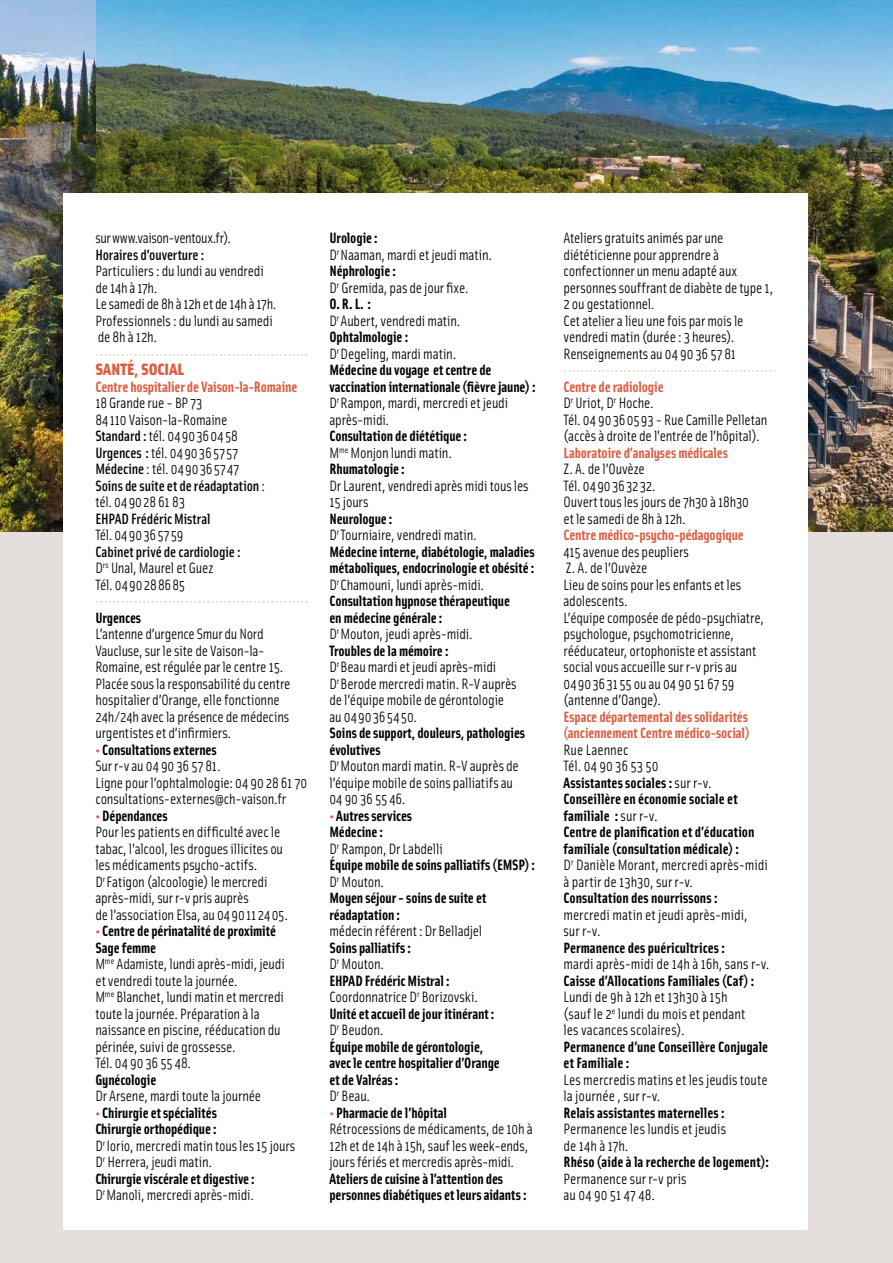
<style>
.page{position:relative;width:893px;height:1263px;background:#e4dfdc}
.page>*{position:absolute;margin:0;border:0;box-sizing:border-box;transform-origin:0 0}
.t1{font:900 16.5px "Solex OT";letter-spacing:.01em;color:#dc5d41}
.t2{font:15px/16.5px "Solex OT";letter-spacing:-.01em;color:#000}
.t3{font:700 15px/16.5px "Solex OT";color:#000}
.t4{font:700 15px/16.5px "Solex OT";letter-spacing:-.01em;color:#dc5d41}
.t5{font:15px "Solex OT";color:#cac0ba}
.t6{font:500 15px "Solex OT";letter-spacing:-.01em;color:#000}
.t7{font:15px "Solex OT";letter-spacing:-.03em;color:#000}
.s1{font-weight:500}
.s2{font-weight:700;color:#dc5d41}
.s3{font-weight:700}
.s4{font-weight:400}
.s5{color:#dc5d41}
</style>
<div class="page">
<img style="left:96px;top:0;width:797px;height:531px">
<img style="left:0;top:0;width:96px;height:531px">
<div style="left:64px;top:193px;width:744px;height:1037px;background:#fff"></div>
<p class="t7" style="left:95px;top:228px;width:137px">sur www.vaison-ventoux.fr).</p>
<p class="t6" style="left:95px;top:245px;width:110px">Horaires d’ouverture :</p>
<p class="t2" style="left:95px;top:262px;width:183px">Particuliers : du lundi au vendredi de 14h à 17h.<br>Le samedi de 8h à 12h et de 14h à 17h.<br>Professionnels : du lundi au samedi de 8h à 12h.</p>
<p class="t5" style="left:95px;top:344px;width:215px">··················································</p>
<p class="t1" style="left:95px;top:358px;width:90px">SANTÉ, SOCIAL</p>
<p class="t4" style="left:95px;top:377px;width:203px">Centre hospitalier de Vaison-la-Romaine</p>
<p class="t2" style="left:95px;top:394px;width:171px">18 Grande rue - BP 73<br>84110 Vaison-la-Romaine<br><span class="s1">Standard :</span> tél. 0490360458<br><span class="s1">Urgences :</span> tél. 0490365757<br><span class="s1">Médecine</span> : tél. 0490365747<br><span class="s1">Soins de suite et de réadaptation</span> : tél. 049028 61 83</p>
<p class="t6" style="left:95px;top:509px;width:117px">EHPAD Frédéric Mistral</p>
<p class="t2" style="left:95px;top:526px;width:89px">Tél. 0490365759</p>
<p class="t2" style="left:95px;top:543px;width:147px"><span class="s1">Cabinet privé de cardiologie :<br></span>D<sup>rs</sup> Unal, Maurel et Guez<br>Tél. 0490288685</p>
<p class="t5" style="left:95px;top:591px;width:215px">··················································</p>
<p class="t3" style="left:95px;top:608px;width:47px">Urgences</p>
<p class="t2" style="left:95px;top:625px;width:197px">L’antenne d’urgence Smur du Nord Vaucluse, sur le site de Vaison-la-Romaine, est régulée par le centre 15.<br>Placée sous la responsabilité du centre hospitalier d’Orange, elle fonctionne 24h/24h avec la présence de médecins urgentistes et d’infirmiers.</p>
<p class="t2" style="left:95px;top:741px;width:213px"><span class="s2">•</span> <span class="s3">Consultations externes<br></span>Sur r-v au 04 90 36 57 81.<br>Ligne pour l’ophtalmologie: 04 90 28 61 70 consultations-externes@ch-vaison.fr</p>
<p class="t2" style="left:95px;top:807px;width:194px"><span class="s2">•</span> <span class="s3">Dépendances<br></span>Pour les patients en difficulté avec le tabac, l’alcool, les drogues illicites ou les médicaments psycho-actifs.<br>D<sup>r</sup> Fatigon (alcoologie) le mercredi après-midi, sur r-v pris auprès<br>de l’association Elsa, au 0490112405.</p>
<p class="t2" style="left:95px;top:922px;width:191px"><span class="s2">•</span> <span class="s3">Centre de périnatalité de proximité<br>Sage femme<br></span>M<sup>me</sup> Adamiste, lundi après-midi, jeudi et vendredi toute la journée.<br>M<sup>me</sup> Blanchet, lundi matin et mercredi toute la journée. Préparation à la naissance en piscine, rééducation du périnée, suivi de grossesse.<br>Tél. 04 90 36 55 48.</p>
<p class="t3" style="left:95px;top:1070px;width:62px">Gynécologie</p>
<p class="t2" style="left:95px;top:1087px;width:167px">Dr Arsene, mardi toute la journée</p>
<p class="t2" style="left:95px;top:1104px;width:201px"><span class="s2">•</span> <span class="s3">Chirurgie et spécialités<br>Chirurgie orthopédique :<br></span>D<sup>r</sup> Iorio, mercredi matin tous les 15 jours<br>D<sup>r</sup> Herrera, jeudi matin.<br><span class="s3">Chirurgie viscérale et digestive :<br></span>D<sup>r</sup> Manoli, mercredi après-midi.</p>
<p class="t2" style="left:329px;top:229px;width:208px"><span class="s3">Urologie :<br></span>D<sup>r</sup> Naaman, mardi et jeudi matin.<br><span class="s3">Néphrologie :<br></span>D<sup>r</sup> Gremida, pas de jour fixe.<br><span class="s3">O. R. L. :<br></span>D<sup>r</sup> Aubert, vendredi matin.<br><span class="s3">Ophtalmologie :<br></span>D<sup>r</sup> Degeling, mardi matin.<br><span class="s3">Médecine du voyage et centre de vaccination internationale (fièvre jaune) :<br></span>D<sup>r</sup> Rampon, mardi, mercredi et jeudi après-midi.</p>
<p class="t3" style="left:329px;top:427px;width:139px">Consultation de diététique :<br><span class="s4">M</span><sup>me</sup> <span class="s4">Monjon lundi matin.<br></span>Rhumatologie :</p>
<p class="t2" style="left:329px;top:477px;width:201px">Dr Laurent, vendredi après midi tous les<br>15 jours</p>
<p class="t2" style="left:329px;top:510px;width:207px"><span class="s3">Neurologue :<br></span>D<sup>r</sup> Tourniaire, vendredi matin.<br><span class="s3">Médecine interne, diabétologie, maladies métaboliques, endocrinologie et obésité :<br></span>D<sup>r</sup> Chamouni, lundi après-midi.<br><span class="s3">Consultation hypnose thérapeutique<br>en médecine générale :<br></span>D<sup>r</sup> Mouton, jeudi après-midi.<br><span class="s3">Troubles de la mémoire :<br></span>D<sup>r</sup> Beau mardi et jeudi après-midi<br>D<sup>r</sup> Berode mercredi matin. R-V auprès<br>de l’équipe mobile de gérontologie<br>au 0490365450.</p>
<p class="t2" style="left:329px;top:724px;width:197px"><span class="s3">Soins de support, douleurs, pathologies évolutives<br></span>D<sup>r</sup> Mouton mardi matin. R-V auprès de l’équipe mobile de soins palliatifs au<br>04 90 36 55 46.</p>
<p class="t3" style="left:329px;top:806px;width:207px"><span class="s5">•</span> Autres services<br>Médecine :<br><span class="s4">D</span><sup>r</sup> <span class="s4">Rampon, Dr Labdelli<br></span>Équipe mobile de soins palliatifs (EMSP) :<br><span class="s4">D</span><sup>r</sup> <span class="s4">Mouton.<br></span>Moyen séjour - soins de suite et réadaptation :</p>
<p class="t2" style="left:329px;top:922px;width:154px">médecin référent : Dr Belladjel</p>
<p class="t3" style="left:329px;top:938px;width:172px">Soins palliatifs :<br><span class="s4">D</span><sup>r</sup> <span class="s4">Mouton.<br></span>EHPAD Frédéric Mistral :<br><span class="s4">Coordonnatrice D</span><sup>r</sup> <span class="s4">Borizovski.<br></span>Unité et accueil de jour itinérant :<br><span class="s4">D</span><sup>r</sup> <span class="s4">Beudon.<br></span>Équipe mobile de gérontologie, avec le centre hospitalier d’Orange et de Valréas :<br><span class="s4">D</span><sup>r</sup> <span class="s4">Beau.</span></p>
<p class="t2" style="left:329px;top:1104px;width:205px"><span class="s2">•</span> <span class="s3">Pharmacie de l’hôpital<br></span>Rétrocessions de médicaments, de 10h à 12h et de 14h à 15h, sauf les week-ends, jours fériés et mercredis après-midi.</p>
<p class="t3" style="left:329px;top:1169px;width:199px">Ateliers de cuisine à l’attention des personnes diabétiques et leurs aidants :</p>
<p class="t2" style="left:563px;top:229px;width:211px">Ateliers gratuits animés par une diététicienne pour apprendre à confectionner un menu adapté aux personnes souffrant de diabète de type 1,<br>2 ou gestationnel.<br>Cet atelier a lieu une fois par mois le vendredi matin (durée : 3 heures).<br>Renseignements au 04 90 36 57 81</p>
<p class="t5" style="left:563px;top:360px;width:215px">··················································</p>
<p class="t2" style="left:563px;top:378px;width:206px"><span class="s2">Centre de radiologie<br></span>D<sup>r</sup> Uriot, D<sup>r</sup> Hoche.<br>Tél. 04 90360593 - Rue Camille Pelletan (accès à droite de l’entrée de l’hôpital).</p>
<p class="t4" style="left:563px;top:443px;width:166px">Laboratoire d’analyses médicales</p>
<p class="t2" style="left:563px;top:460px;width:187px">Z. A. de l’Ouvèze<br>Tél. 0490363232.<br>Ouvert tous les jours de 7h30 à 18h30 et le samedi de 8h à 12h.</p>
<p class="t4" style="left:563px;top:526px;width:182px">Centre médico-psycho-pédagogique</p>
<p class="t2" style="left:563px;top:543px;width:202px">415 avenue des peupliers<br>Z. A. de l’Ouvèze<br>Lieu de soins pour les enfants et les adolescents.<br>L’équipe composée de pédo-psychiatre, psychologue, psychomotricienne, rééducateur, ortophoniste et assistant social vous accueille sur r-v pris au<br>0490363155 ou au 04 90 51 67 59 (antenne d’Oange).</p>
<p class="t4" style="left:563px;top:707px;width:188px">Espace départemental des solidarités (anciennement Centre médico-social)</p>
<p class="t3" style="left:563px;top:740px;width:206px"><span class="s4">Rue Laennec<br>Tél. 04 90 36 53 50<br></span>Assistantes sociales : <span class="s4">sur r-v.<br></span>Conseillère en économie sociale et familiale : <span class="s4">sur r-v.<br></span>Centre de planification et d’éducation familiale (consultation médicale) :<br><span class="s4">D</span><sup>r</sup> <span class="s4">Danièle Morant, mercredi après-midi à partir de 13h30, sur r-v.</span></p>
<p class="t3" style="left:563px;top:889px;width:155px">Consultation des nourrissons :</p>
<p class="t2" style="left:563px;top:906px;width:186px">mercredi matin et jeudi après-midi, sur r-v.</p>
<p class="t3" style="left:563px;top:938px;width:163px">Permanence des puéricultrices :</p>
<p class="t2" style="left:563px;top:955px;width:208px">mardi après-midi de 14h à 16h, sans r-v.</p>
<p class="t3" style="left:563px;top:971px;width:192px">Caisse d’Allocations Familiales (Caf) :</p>
<p class="t2" style="left:563px;top:988px;width:183px">Lundi de 9h à 12h et 13h30 à 15h (sauf le 2<sup>e</sup> lundi du mois et pendant les vacances scolaires).</p>
<p class="t3" style="left:563px;top:1037px;width:206px">Permanence d’une Conseillère Conjugale et Familiale :</p>
<p class="t2" style="left:563px;top:1071px;width:206px">Les mercredis matins et les jeudis toute la journée , sur r-v.</p>
<p class="t3" style="left:563px;top:1103px;width:163px">Relais assistantes maternelles :</p>
<p class="t2" style="left:563px;top:1120px;width:164px">Permanence les lundis et jeudis de 14h à 17h.</p>
<p class="t3" style="left:563px;top:1153px;width:207px">Rhéso (aide à la recherche de logement):</p>
<p class="t2" style="left:563px;top:1170px;width:125px">Permanence sur r-v pris au 04 90 51 47 48.</p>
</div>
